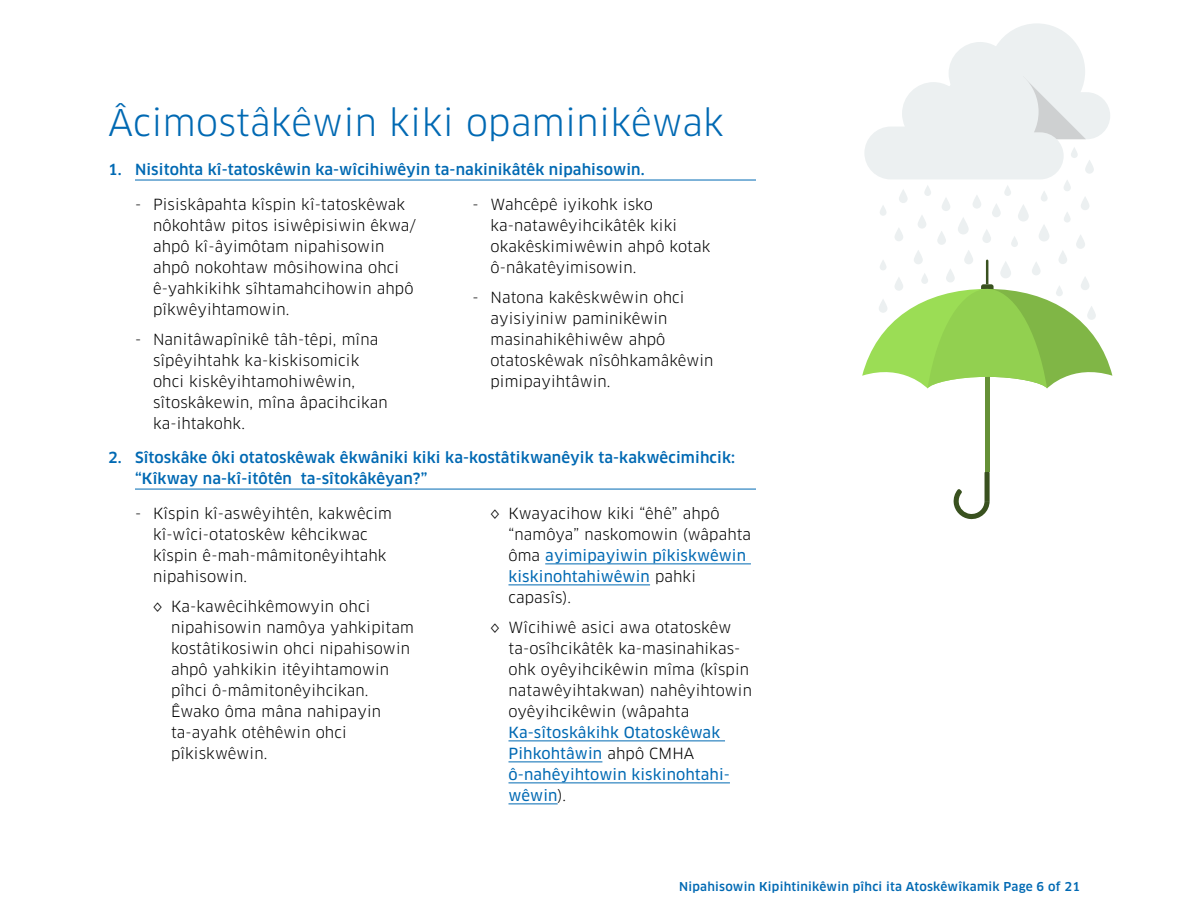
<style>
.page{position:relative;width:1188px;height:918px;background:#fff}
.page>*{position:absolute;margin:0;border:0;box-sizing:border-box;transform-origin:0 0}
.t1{font:36px "Clan OT";letter-spacing:.01em;color:#0069b3}
.t2{font:15px/21px "Clan OT";letter-spacing:.01em;color:#000}
.t3{font:500 15px/21px "Clan OT";letter-spacing:.01em;color:#0069b3}
.t4{font:500 12px "Clan OT";letter-spacing:.02em;color:#0069b3}
.s1{font-family:"Clan OT News";color:#0069b3}
</style>
<div class="page">
<hr style="left:135px;top:180px;width:621px;height:1px;background:#0069b3">
<hr style="left:135px;top:489px;width:621px;height:1px;background:#0069b3">
<hr style="left:545px;top:564px;width:206px;height:1px;background:#0069b3">
<hr style="left:508px;top:585px;width:142px;height:1px;background:#0069b3">
<hr style="left:508px;top:741px;width:217px;height:1px;background:#0069b3">
<hr style="left:508px;top:762px;width:94px;height:1px;background:#0069b3">
<hr style="left:508px;top:783px;width:222px;height:1px;background:#0069b3">
<hr style="left:508px;top:804px;width:50px;height:1px;background:#0069b3">
<hr style="left:985px;top:357px;width:4px;height:115px;background:#659037">
<svg style="left:862px;top:260px;width:250px;height:128px"></svg>
<svg style="left:953px;top:472px;width:37px;height:48px"></svg>
<svg style="left:918px;top:214px;width:8px;height:15px"></svg>
<svg style="left:914px;top:250px;width:9px;height:14px"></svg>
<svg style="left:992px;top:203px;width:9px;height:14px"></svg>
<div style="left:879px;top:299px;width:8px;height:14px;background:#ecf0f1;border-radius:4px"></div>
<svg style="left:1081px;top:276px;width:9px;height:14px"></svg>
<div style="left:942px;top:197px;width:8px;height:14px;background:#ecf0f1;border-radius:4px"></div>
<div style="left:895px;top:277px;width:8px;height:14px;background:#ecf0f1;border-radius:4px"></div>
<svg style="left:1032px;top:261px;width:9px;height:14px"></svg>
<svg style="left:946px;top:268px;width:9px;height:14px"></svg>
<svg style="left:1058px;top:250px;width:9px;height:14px"></svg>
<div style="left:1087px;top:306px;width:9px;height:14px;background:#ecf0f1;border-radius:4px"></div>
<svg style="left:1039px;top:224px;width:10px;height:17px"></svg>
<svg style="left:1076px;top:234px;width:9px;height:15px"></svg>
<div style="left:1011px;top:236px;width:7px;height:11px;background:#ecf0f1;border-radius:3px"></div>
<div style="left:924px;top:185px;width:7px;height:11px;background:#ecf0f1;border-radius:3px"></div>
<div style="left:921px;top:273px;width:7px;height:11px;background:#ecf0f1;border-radius:3px"></div>
<svg style="left:880px;top:259px;width:7px;height:11px"></svg>
<div style="left:1056px;top:285px;width:7px;height:11px;background:#ecf0f1;border-radius:3px"></div>
<div style="left:1041px;top:190px;width:7px;height:12px;background:#ecf0f1;border-radius:3px"></div>
<div style="left:1064px;top:211px;width:7px;height:12px;background:#ecf0f1;border-radius:3px"></div>
<div style="left:880px;top:205px;width:7px;height:11px;background:#ecf0f1;border-radius:3px"></div>
<div style="left:1004px;top:185px;width:7px;height:11px;background:#ecf0f1;border-radius:3px"></div>
<svg style="left:899px;top:189px;width:9px;height:14px"></svg>
<div style="left:1064px;top:179px;width:7px;height:12px;background:#ecf0f1;border-radius:4px"></div>
<div style="left:937px;top:231px;width:9px;height:14px;background:#ecf0f1;border-radius:4px"></div>
<svg style="left:1081px;top:196px;width:9px;height:14px"></svg>
<svg style="left:1000px;top:261px;width:11px;height:17px"></svg>
<div style="left:964px;top:250px;width:9px;height:14px;background:#ecf0f1;border-radius:5px"></div>
<svg style="left:982px;top:229px;width:9px;height:14px"></svg>
<div style="left:895px;top:227px;width:8px;height:14px;background:#ecf0f1;border-radius:4px"></div>
<svg style="left:958px;top:217px;width:11px;height:17px"></svg>
<svg style="left:973px;top:194px;width:8px;height:15px"></svg>
<svg style="left:1018px;top:204px;width:11px;height:18px"></svg>
<svg style="left:864px;top:23px;width:246px;height:156px"></svg>
<h2 class="t1" style="left:108px;top:102px;width:617px">Âcimostâkêwin kiki opaminikêwak</h2>
<p class="t3" style="left:108px;top:159px;width:538px">1. Nisitohta kî-tatoskêwin ka-wîcihiwêyin ta-nakinikâtêk nipahisowin.</p>
<p class="t2" style="left:153px;top:194px;width:264px;text-indent:-18px">- Pisiskâpahta kîspin kî-tatoskêwak nôkohtâw pitos isiwêpisiwin êkwa/ ahpô kî-âyimôtam nipahisowin ahpô nokohtaw môsihowina ohci ê-yahkikihk sîhtamahcihowin ahpô pîkwêyihtamowin.</p>
<p class="t2" style="left:153px;top:329px;width:236px;text-indent:-18px">- Nanitâwapînikê tâh-têpi, mîna sîpêyihtahk ka-kiskisomicik ohci kiskêyihtamohiwêwin, sîtoskâkewin, mîna âpacihcikan ka-ihtakohk.</p>
<p class="t2" style="left:490px;top:194px;width:221px;text-indent:-18px">- Wahcêpê iyikohk isko ka-natawêyihcikâtêk kiki okakêskimiwêwin ahpô kotak ô-nâkatêyimisowin.</p>
<p class="t2" style="left:490px;top:287px;width:225px;text-indent:-18px">- Natona kakêskwêwin ohci ayisiyiniw paminikêwin masinahikêhiwêw ahpô otatoskêwak nîsôhkamâkêwin pimipayihtâwin.</p>
<p class="t3" style="left:135px;top:448px;width:602px;text-indent:-27px">2. Sîtoskâke ôki otatoskêwak êkwâniki kiki ka-kostâtikwanêyik ta-kakwêcimihcik: “Kîkway na-kî-itôtên ta-sîtokâkêyan?”</p>
<p class="t2" style="left:153px;top:503px;width:241px;text-indent:-18px">- Kîspin kî-aswêyihtên, kakwêcim kî-wîci-otatoskêw kêhcikwac kîspin ê-mah-mâmitonêyihtahk nipahisowin.</p>
<p class="t2" style="left:171px;top:596px;width:244px;text-indent:-18px">◊ Ka-kawêcihkêmowyin ohci nipahisowin namôya yahkipitam kostâtikosiwin ohci nipahisowin ahpô yahkikin itêyihtamowin pîhci ô-mâmitonêyihcikan.<br>Êwako ôma mâna nahipayin ta-ayahk otêhêwin ohci pîkiskwêwin.</p>
<p class="t2" style="left:508px;top:503px;width:244px;text-indent:-18px">◊ Kwayacihow kiki “êhê” ahpô “namôya” naskomowin (wâpahta ôma <span class="s1">ayimipayiwin pîkiskwêwin kiskinohtahiwêwin</span> pahki capasîs).</p>
<p class="t2" style="left:508px;top:617px;width:245px;text-indent:-18px">◊ Wîcihiwê asici awa otatoskêw ta-osîhcikâtêk ka-masinahikas&shy;ohk oyêyihcikêwin mîma (kîspin natawêyihtakwan) nahêyihtowin oyêyihcikêwin (wâpahta<br><span class="s1">Ka-sîtoskâkihk Otatoskêwak<br>Pihkohtâwin</span> ahpô CMHA <span class="s1">ô-nahêyihtowin kiskinohtahi&shy;wêwin</span>).</p>
<p class="t4" style="left:679px;top:880px;width:403px">Nipahisowin Kipihtinikêwin pîhci ita Atoskêwîkamik Page 6 of 21</p>
</div>
